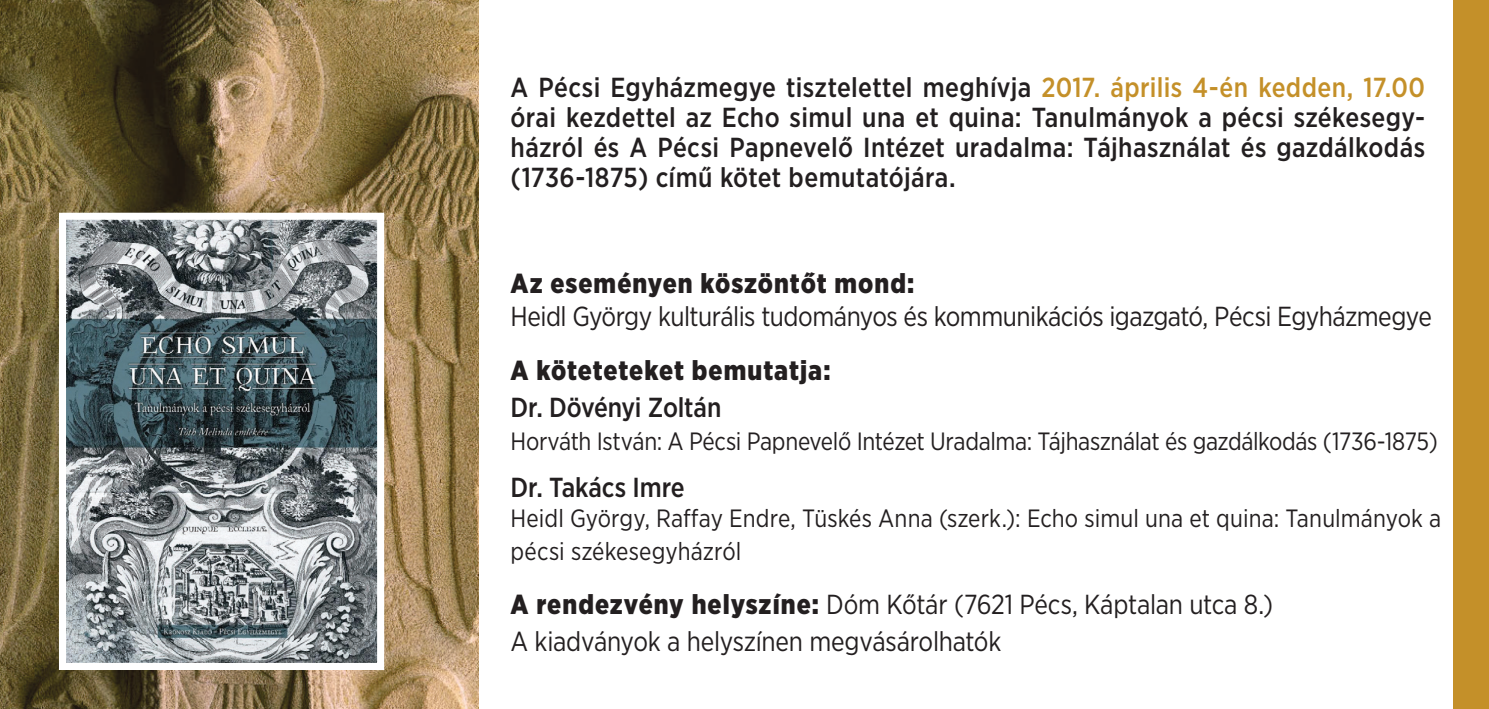
<style>
.page{position:relative;width:1489px;height:709px;background:#fff}
.page>*{position:absolute;margin:0;border:0;box-sizing:border-box;transform-origin:0 0}
.t1{font:500 27.5px/30px "Gotham Narrow";letter-spacing:.005em;color:#231f20;text-align:justify;scale:.96 1}
.t2{font:27.5px "Gotham Narrow";letter-spacing:-.02em;color:#231f20;scale:.96 1}
.t3{font:900 27.5px "Gotham Narrow";letter-spacing:.035em;color:#231f20;scale:.96 1}
.t4{font:25px/33px "Gotham Narrow";letter-spacing:-.01em;color:#231f20;scale:.96 1}
.s1{color:#c49029}
.s2{font-weight:900}
</style>
<div class="page">
<img style="left:0;top:0;width:478px;height:709px">
<div style="left:1453px;top:0;width:35px;height:709px;background:#c49029"></div>
<svg style="left:55px;top:209px;width:333px;height:464px"></svg>
<p class="t1" style="left:510px;top:72px;width:954px">A Pécsi Egyházmegye tisztelettel meghívja <span class="s1">2017. április 4-én kedden, 17.00 </span>órai kezdettel az Echo simul una et quina: Tanulmányok a pécsi székesegy&shy;házról és A Pécsi Papnevelő Intézet uradalma: Tájhasználat és gazdálkodás (1736-1875) című kötet bemutatójára.</p>
<p class="t3" style="left:510px;top:265px;width:422px">Az eseményen köszöntőt mond:</p>
<p class="t2" style="left:510px;top:299px;width:961px">Heidl György kulturális tudományos és kommunikációs igazgató, Pécsi Egyházmegye</p>
<p class="t3" style="left:510px;top:352px;width:335px">A köteteteket bemutatja:</p>
<p class="t1" style="left:510px;top:392px;width:221px">Dr. Dövényi Zoltán</p>
<p class="t4" style="left:510px;top:424px;width:967px">Horváth István: A Pécsi Papnevelő Intézet Uradalma: Tájhasználat és gazdálkodás (1736-1875)</p>
<p class="t1" style="left:510px;top:472px;width:183px">Dr. Takács Imre</p>
<p class="t4" style="left:510px;top:501px;width:971px">Heidl György, Raffay Endre, Tüskés Anna (szerk.): Echo simul una et quina: Tanulmányok a pécsi székesegyházról</p>
<p class="t2" style="left:510px;top:587px;width:796px"><span class="s2">A rendezvény helyszíne:</span> Dóm Kőtár (7621 Pécs, Káptalan utca 8.)</p>
<p class="t2" style="left:510px;top:624px;width:513px">A kiadványok a helyszínen megvásárolhatók</p>
</div>
